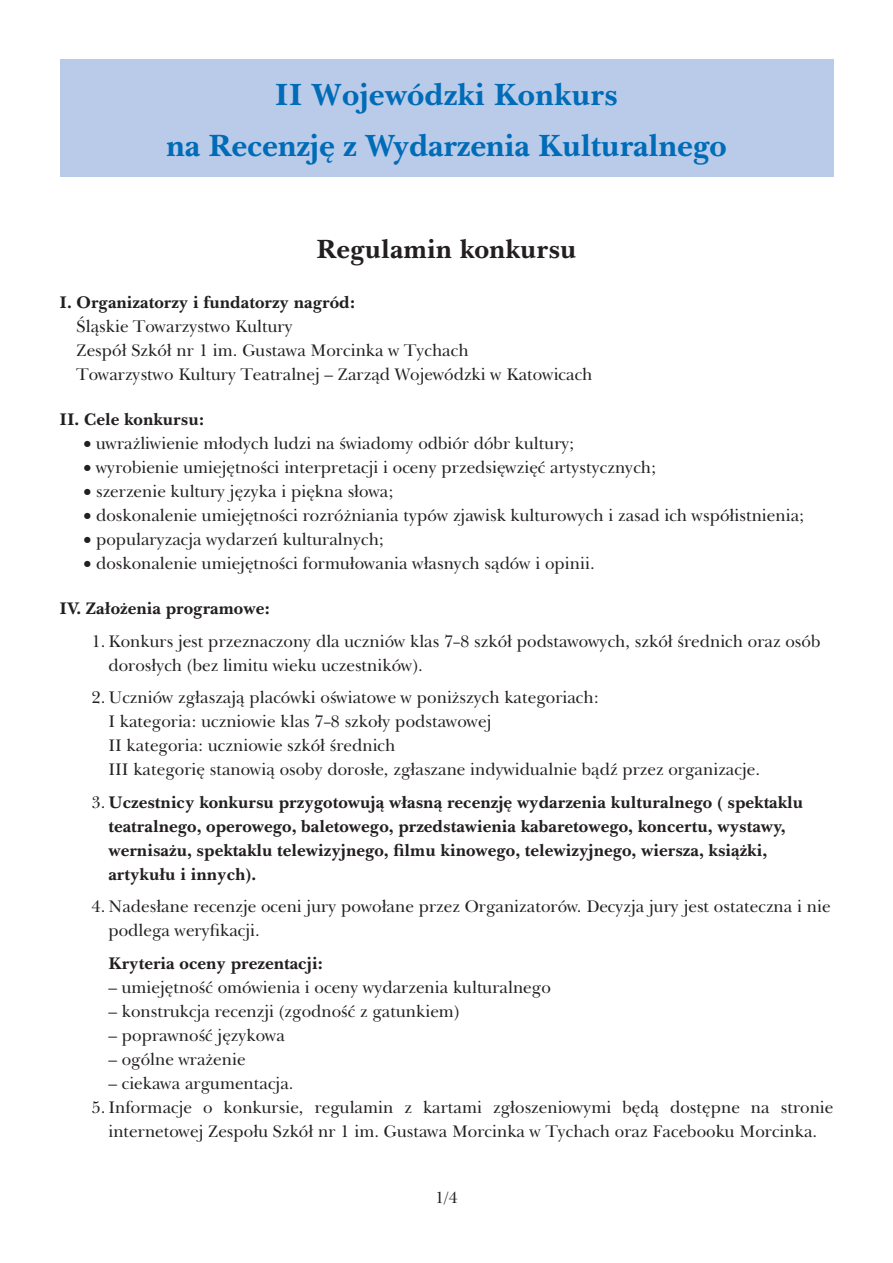
<style>
.page{position:relative;width:893px;height:1263px;background:#fff}
.page>*{position:absolute;margin:0;border:0;box-sizing:border-box;transform-origin:0 0}
.t1{font:700 31.5px/50.6px "Baskerville Ibis EE";letter-spacing:-.01em;color:#006cb7;text-align:center}
.t2{font:700 27px "Baskerville Ibis EE";color:#231f20}
.t3{font:17.25px/24px "Baskerville Ibis EE";color:#231f20}
.t4{font:700 17.25px/24px "Baskerville Ibis EE";color:#231f20}
.t5{font:16.5px "Baskerville Ibis EE";color:#231f20}
.s1{font-weight:400}
</style>
<div class="page">
<div style="left:60px;top:60px;width:773px;height:117px;background:#bacbe9"></div>
<h1 class="t1" style="left:166px;top:74px;width:562px">II Wojewódzki Konkurs<br>na Recenzję z Wydarzenia Kulturalnego</h1>
<h2 class="t2" style="left:316px;top:238px;width:262px">Regulamin konkursu</h2>
<p class="t4" style="left:60px;top:292px;width:297px">I. Organizatorzy i fundatorzy nagród:</p>
<p class="t3" style="left:77px;top:316px;width:517px">Śląskie Towarzystwo Kultury<br>Zespół Szkół nr 1 im. Gustawa Morcinka w Tychach<br>Towarzystwo Kultury Teatralnej – Zarząd Wojewódzki w Katowicach</p>
<p class="t4" style="left:60px;top:410px;width:147px">II. Cele konkursu:</p>
<p class="t3" style="left:83px;top:434px;width:492px">• uwrażliwienie młodych ludzi na świadomy odbiór dóbr kultury;</p>
<p class="t3" style="left:83px;top:458px;width:574px">• wyrobienie umiejętności interpretacji i oceny przedsięwzięć artystycznych;</p>
<p class="t3" style="left:83px;top:482px;width:312px">• szerzenie kultury języka i piękna słowa;</p>
<p class="t3" style="left:83px;top:506px;width:722px">• doskonalenie umiejętności rozróżniania typów zjawisk kulturowych i zasad ich współistnienia;</p>
<p class="t3" style="left:83px;top:530px;width:302px">• popularyzacja wydarzeń kulturalnych;</p>
<p class="t3" style="left:83px;top:554px;width:513px">• doskonalenie umiejętności formułowania własnych sądów i opinii.</p>
<p class="t4" style="left:60px;top:599px;width:212px">IV. Założenia programowe:</p>
<p class="t3" style="left:108px;top:632px;width:713px;text-indent:-17px">1. Konkurs jest przeznaczony dla uczniów klas 7–8 szkół podstawowych, szkół średnich oraz osób dorosłych (bez limitu wieku uczestników).</p>
<p class="t3" style="left:108px;top:688px;width:653px;text-indent:-17px">2. Uczniów zgłaszają placówki oświatowe w poniższych kategoriach:<br>I kategoria: uczniowie klas 7–8 szkoły podstawowej<br>II kategoria: uczniowie szkół średnich<br>III kategorię stanowią osoby dorosłe, zgłaszane indywidualnie bądź przez organizacje.</p>
<p class="t4" style="left:108px;top:792px;width:696px;text-indent:-17px"><span class="s1">3.</span> Uczestnicy konkursu przygotowują własną recenzję wydarzenia kulturalnego ( spektaklu teatralnego, operowego, baletowego, przedstawienia kabaretowego, koncertu, wystawy, wernisażu, spektaklu telewizyjnego, filmu kinowego, telewizyjnego, wiersza, książki, artykułu i innych).</p>
<p class="t3" style="left:108px;top:897px;width:724px;text-indent:-17px">4. Nadesłane recenzje oceni jury powołane przez Organizatorów. Decyzja jury jest ostateczna i nie podlega weryfikacji.</p>
<p class="t4" style="left:108px;top:953px;width:216px">Kryteria oceny prezentacji:</p>
<p class="t3" style="left:108px;top:978px;width:444px">– umiejętność omówienia i oceny wydarzenia kulturalnego</p>
<p class="t3" style="left:108px;top:1002px;width:353px">– konstrukcja recenzji (zgodność z gatunkiem)</p>
<p class="t3" style="left:108px;top:1026px;width:178px">– poprawność językowa</p>
<p class="t3" style="left:108px;top:1050px;width:139px">– ogólne wrażenie</p>
<p class="t3" style="left:108px;top:1074px;width:187px">– ciekawa argumentacja.</p>
<p class="t3" style="left:91px;top:1098px;width:743px;text-align:center">5. Informacje o konkursie, regulamin z kartami zgłoszeniowymi będą dostępne na stronie internetowej Zespołu Szkół nr 1 im. Gustawa Morcinka w Tychach oraz Facebooku Morcinka.</p>
<p class="t5" style="left:435px;top:1191px;width:24px">1/4</p>
</div>
